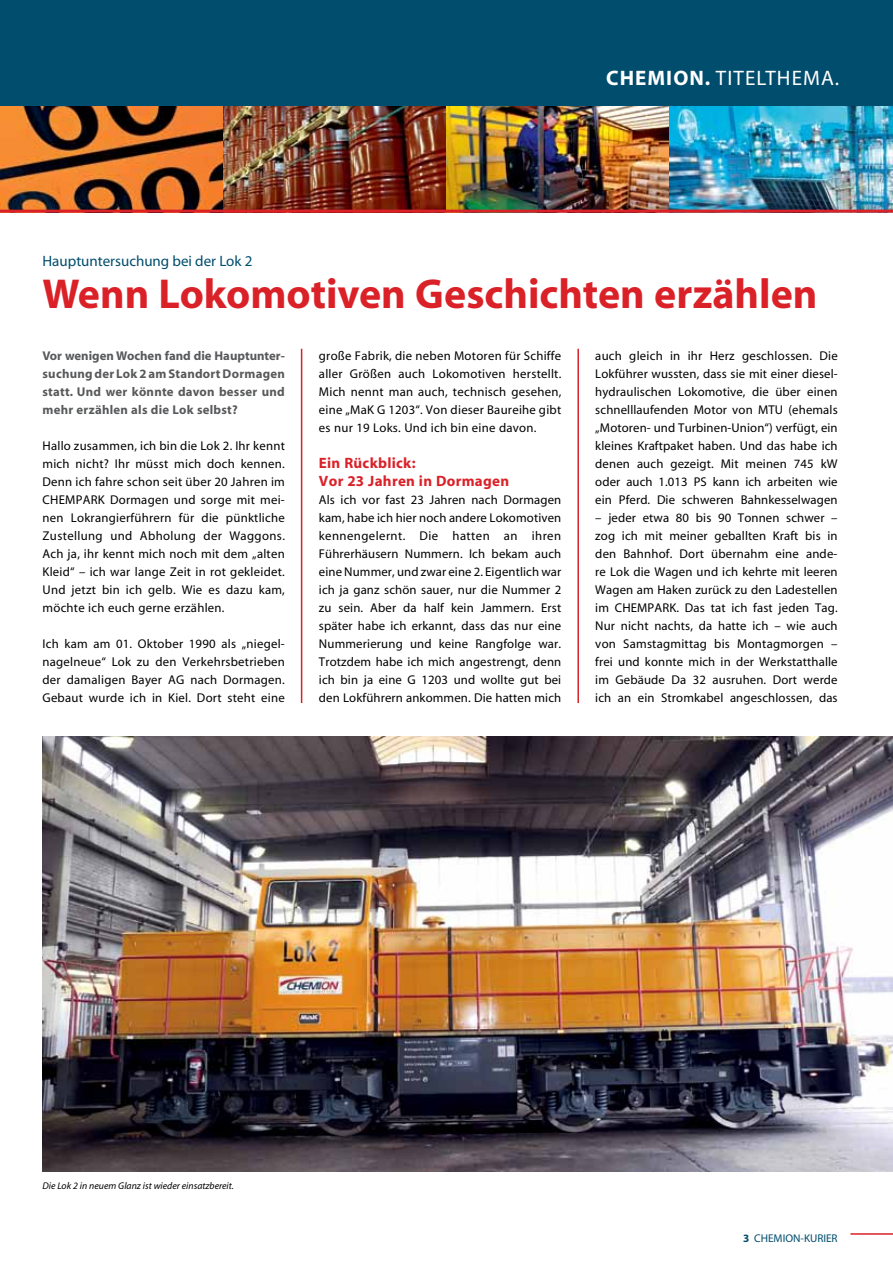
<style>
.page{position:relative;width:893px;height:1263px;background:#fff}
.page>*{position:absolute;margin:0;border:0;box-sizing:border-box;transform-origin:0 0}
.t1{font:700 42px "Myriad";color:#da2128}
.t2{font:21px "Myriad";letter-spacing:.05em;color:#fff}
.t3{font:700 21px "Myriad";color:#fff}
.t4{font:700 15px/18px "Myriad";letter-spacing:.02em;color:#da2128}
.t5{font:15px "Myriad";color:#004d6d}
.t6{font:12.75px/18px "Myriad";letter-spacing:.02em;color:#000;text-align:justify}
.t7{font:700 12.75px/18px "Myriad";letter-spacing:.02em;color:#58595b;text-align:justify}
.t8{font:11.25px "Myriad";color:#004d6d}
.t9{font:italic 9.75px "Myriad";color:#000}
.s1{font-weight:700}
</style>
<div class="page">
<hr style="left:850px;top:1233px;width:43px;height:2px;background:#da2128">
<hr style="left:301px;top:349px;width:1px;height:354px;background:#da2128">
<hr style="left:577px;top:349px;width:2px;height:354px;background:#da2128">
<div style="left:0;top:0;width:893px;height:213px;background:#004d6d"></div>
<img style="left:0;top:106px;width:893px;height:104px">
<hr style="left:0;top:210px;width:893px;height:3px;background:#da2128">
<img style="left:43px;top:737px;width:850px;height:435px">
<h2 class="t3" style="left:606px;top:67px;width:29px">Chemion</h2>
<h2 class="t2" style="left:705px;top:68px;width:22px"><span class="s1">.</span> TITE</h2>
<h2 class="t2" style="left:756px;top:68px;width:84px">LTHEMA.</h2>
<p class="t5" style="left:43px;top:254px;width:211px">Hauptuntersuchung bei der Lok 2</p>
<h1 class="t1" style="left:43px;top:273px;width:776px">Wenn Lokomotiven Geschichten erzählen</h1>
<p class="t7" style="left:43px;top:347px;width:244px">Vor wenigen Wochen fand die Hauptunter&shy;suchung der Lok 2 am Standort Dormagen statt. Und wer könnte davon besser und mehr erzählen als die Lok selbst?</p>
<p class="t6" style="left:43px;top:437px;width:244px">Hallo zusammen, ich bin die Lok 2. Ihr kennt mich nicht? Ihr müsst mich doch kennen.<br>Denn ich fahre schon seit über 20 Jahren im CHEMPARK</p>
<p class="t6" style="left:43px;top:491px;width:244px;text-indent:67px">Dormagen und sorge mit mei&shy;nen Lokrangierführern für die pünktliche Zustellung und Abholung der Waggons.<br>Ach ja, ihr kennt mich noch mit dem „alten Kleid“ – ich war lange Zeit in rot gekleidet.<br>Und jetzt bin ich gelb. Wie es dazu kam, möchte ich euch gerne erzählen.</p>
<p class="t6" style="left:43px;top:635px;width:244px">Ich kam am 01. Oktober 1990 als „niegel&shy;nagelneue“ Lok zu den Verkehrsbetrieben der damaligen Bayer AG nach Dormagen.<br>Gebaut wurde ich in Kiel. Dort steht eine</p>
<p class="t6" style="left:319px;top:347px;width:244px">große Fabrik, die neben Motoren für Schiffe aller Größen auch Lokomotiven herstellt.<br>Mich nennt man auch, technisch gesehen, eine „MaK G 1203“. Von dieser Baureihe gibt es nur 19 Loks. Und ich bin eine davon.</p>
<p class="t4" style="left:319px;top:454px;width:192px">Ein Rückblick:<br>Vor 23 Jahren in Dormagen</p>
<p class="t6" style="left:319px;top:491px;width:244px">Als ich vor fast 23 Jahren nach Dormagen kam, habe ich hier noch andere Lokomotiven kennengelernt. Die hatten an ihren Führerhäusern Nummern. Ich bekam auch eine Nummer, und zwar eine 2. Eigentlich war ich ja ganz schön sauer, nur die Nummer 2 zu sein. Aber da half kein Jammern. Erst später habe ich erkannt, dass das nur eine Nummerierung und keine Rangfolge war.<br>Trotzdem habe ich mich angestrengt, denn ich bin ja eine G 1203 und wollte gut bei den Lokführern ankommen. Die hatten mich</p>
<p class="t6" style="left:595px;top:347px;width:244px">auch gleich in ihr Herz geschlossen. Die Lokführer wussten, dass sie mit einer diesel&shy;hydraulischen Lokomotive, die über einen schnelllaufenden Motor von MTU (ehemals „Motoren- und Turbinen-Union“) verfügt, ein kleines Kraftpaket haben. Und das habe ich denen auch gezeigt. Mit meinen 745 kW oder auch 1.013 PS kann ich arbeiten wie ein Pferd. Die schweren Bahnkesselwagen</p>
<p class="t6" style="left:595px;top:509px;width:244px">– jeder etwa 80 bis 90 Tonnen schwer – zog ich mit meiner geballten Kraft bis in den Bahnhof. Dort übernahm eine ande&shy;re Lok die Wagen und ich kehrte mit leeren Wagen am Haken zurück zu den Ladestellen im CHEMPARK. Das tat ich fast jeden Tag.<br>Nur nicht nachts, da hatte ich – wie auch von Samstagmittag bis Montagmorgen – frei und konnte mich in der Werkstatthalle im Gebäude Da 32 ausruhen. Dort werde ich an ein Stromkabel angeschlossen, das</p>
<p class="t9" style="left:43px;top:1180px;width:193px">Die Lok 2 in neuem Glanz ist wieder einsatzbereit.</p>
<p class="t8" style="left:743px;top:1232px;width:96px"><span class="s1">3</span> Chemion-kurier</p>
</div>
